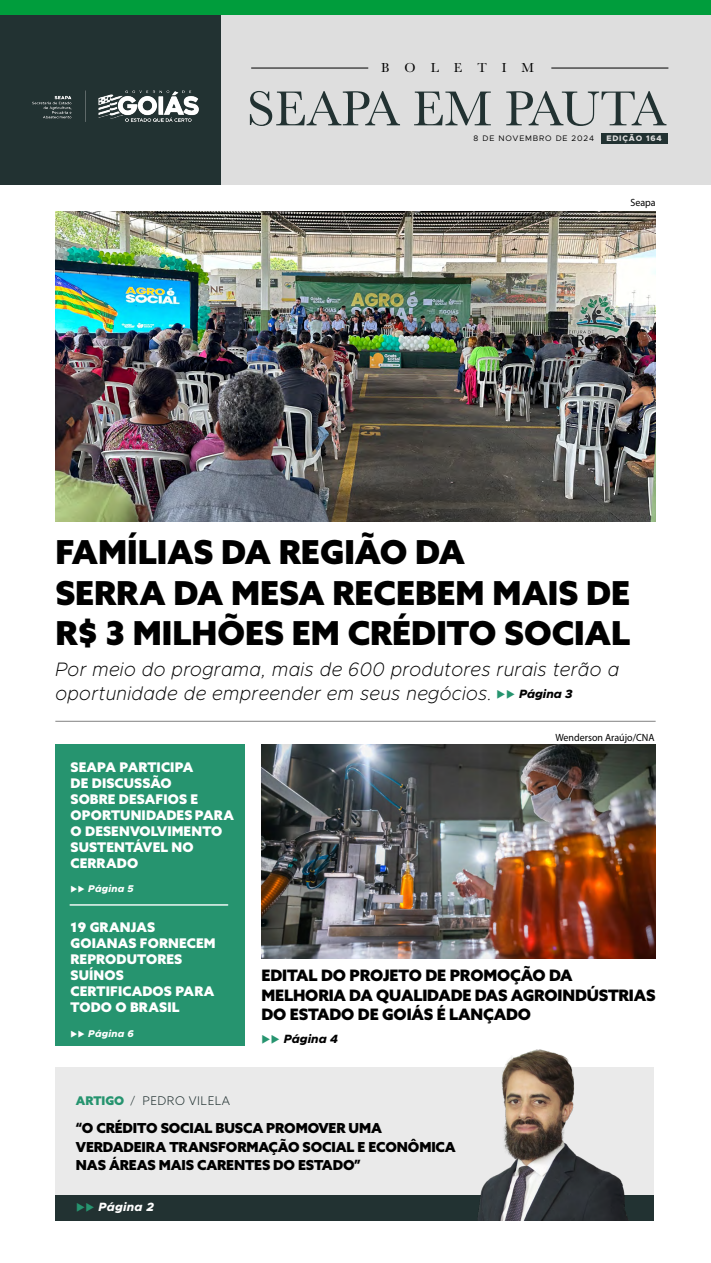
<style>
.page{position:relative;width:711px;height:1263px;background:#fff}
.page>*{position:absolute;margin:0;border:0;box-sizing:border-box;transform-origin:0 0}
.t1{font:51px "Baskerville";color:#223232}
.t2{font:900 33px/40.5px "Azo Sans";color:#000}
.t3{font:italic 200 19.5px/24px "Metropolis";letter-spacing:.02em;color:#000;scale:.95 1}
.t4{font:900 15.75px/19.5px "Azo Sans";letter-spacing:-.01em;color:#000}
.t5{font:900 13.8px/18.3px "Azo Sans";letter-spacing:-.01em;color:#000}
.t6{font:13.5px "Baskerville";letter-spacing:1.11em;color:#000}
.t7{font:900 13.35px/16px "Azo Sans";letter-spacing:.01em;color:#fff}
.t8{font:300 12px "Azo Sans";letter-spacing:.04em;color:#223232}
.t9{font:italic 800 12px "Metropolis";letter-spacing:.02em;color:#fff}
.t10{font:italic 800 12px "Metropolis";color:#000}
.t11{font:10.5px "Myriad Pro";color:#000;scale:.95 1}
.t12{font:italic 800 9.9px "Metropolis";letter-spacing:.02em;color:#fff}
.t13{font:7.95px "Metropolis";letter-spacing:.1em;color:#000}
.t14{font:800 7.95px "Metropolis";letter-spacing:.1em;color:#dedede}
.s1{color:#26946f}
.s2{font-weight:800;font-size:12px}
.s3{font-weight:900;color:#26946f}
</style>
<div class="page">
<div style="left:0;top:0;width:221px;height:185px;background:#223232"></div>
<div style="left:221px;top:0;width:489px;height:185px;background:#dedede"></div>
<img style="left:32px;top:90px;width:167px;height:32px">
<div style="left:600px;top:133px;width:66px;height:10px;background:#223232"></div>
<hr style="left:251px;top:68px;width:117px;height:1px;background:#000">
<hr style="left:551px;top:68px;width:117px;height:1px;background:#000">
<div style="left:0;top:0;width:710px;height:14px;background:#009d3c"></div>
<hr style="left:55px;top:721px;width:600px;height:1px;background:#000">
<div style="left:55px;top:745px;width:190px;height:301px;background:#26946f"></div>
<hr style="left:70px;top:904px;width:157px;height:2px;background:#fff">
<img style="left:55px;top:211px;width:600px;height:311px">
<div style="left:55px;top:1067px;width:598px;height:153px;background:#eaeaea"></div>
<div style="left:55px;top:1195px;width:598px;height:25px;background:#223232"></div>
<img style="left:261px;top:744px;width:394px;height:215px">
<img style="left:478px;top:1049px;width:150px;height:171px">
<p class="t6" style="left:381px;top:59px;width:154px">BOLETIM</p>
<h1 class="t1" style="left:247px;top:76px;width:420px">SEAPA EM PAUTA</h1>
<p class="t13" style="left:473px;top:134px;width:122px">8 DE NOVEMBRO DE 2024</p>
<p class="t14" style="left:606px;top:133px;width:57px">EDIÇÃO 164</p>
<p class="t11" style="left:630px;top:196px;width:28px">Seapa</p>
<h2 class="t2" style="left:55px;top:531px;width:576px">FAMÍLIAS DA REGIÃO DA<br>SERRA DA MESA RECEBEM MAIS DE<br>R$ 3 MILHÕES EM CRÉDITO SOCIAL</h2>
<h3 class="t3" style="left:55px;top:657px;width:594px">Por meio do programa, mais de 600 produtores rurais terão a oportunidade de empreender em seus negócios. <span class="s1">◆◆</span> <span class="s2">Página 3</span></h3>
<p class="t7" style="left:70px;top:759px;width:165px">SEAPA PARTICIPA<br>DE DISCUSSÃO<br>SOBRE DESAFIOS E<br>OPORTUNIDADES PARA<br>O DESENVOLVIMENTO<br>SUSTENTÁVEL NO<br>CERRADO</p>
<p class="t12" style="left:70px;top:882px;width:64px">◆◆ Página 5</p>
<p class="t7" style="left:70px;top:919px;width:146px">19 GRANJAS<br>GOIANAS FORNECEM<br>REPRODUTORES<br>SUÍNOS<br>CERTIFICADOS PARA<br>TODO O BRASIL</p>
<p class="t12" style="left:70px;top:1027px;width:65px">◆◆ Página 6</p>
<p class="t8" style="left:76px;top:1093px;width:155px"><span class="s3">ARTIGO</span> / PEDRO VILELA</p>
<p class="t11" style="left:555px;top:731px;width:106px">Wenderson Araújo/CNA</p>
<p class="t4" style="left:261px;top:965px;width:395px">EDITAL DO PROJETO DE PROMOÇÃO DA<br>MELHORIA DA QUALIDADE DAS AGROINDÚSTRIAS<br>DO ESTADO DE GOIÁS É LANÇADO</p>
<p class="t10" style="left:261px;top:1031px;width:78px"><span class="s1">◆◆</span> Página 4</p>
<p class="t5" style="left:76px;top:1119px;width:381px">“O CRÉDITO SOCIAL BUSCA PROMOVER UMA<br>VERDADEIRA TRANSFORMAÇÃO SOCIAL E ECONÔMICA<br>NAS ÁREAS MAIS CARENTES DO ESTADO”</p>
<p class="t9" style="left:76px;top:1199px;width:79px"><span class="s1">◆◆</span> Página 2</p>
</div>
